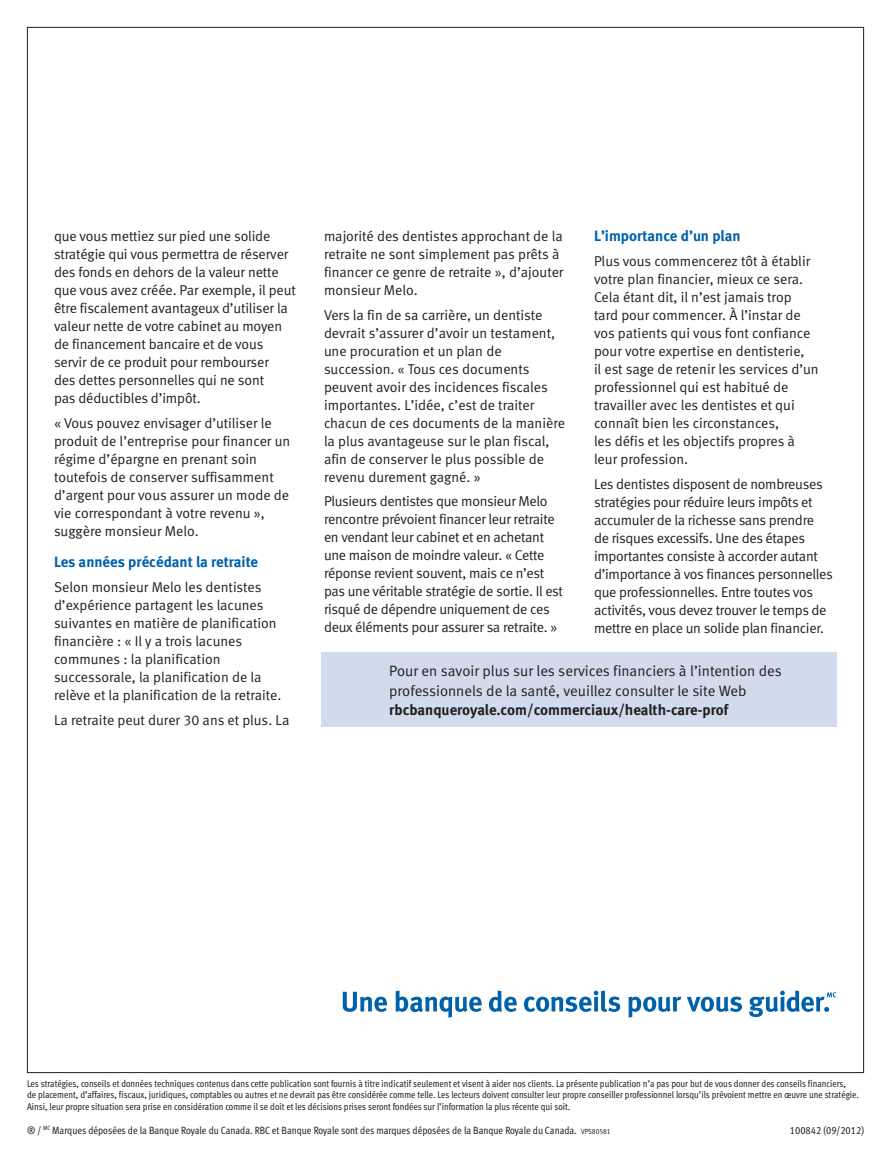
<style>
.page{position:relative;width:891px;height:1161px;background:#fff}
.page>*{position:absolute;margin:0;border:0;box-sizing:border-box;transform-origin:0 0}
.Body{font:15px/19.5px "Meta Normal LF";color:#231f20}
.Body-2{font:15px "Meta Bold LF";color:#0161aa}
.Body-3{font:14.25px/18px "Meta Normal LF";letter-spacing:-.01em;color:#231f20}
.CTA{font:10.5px "Meta Cond Book LF";color:#231f20}
.Body-4{font:9.75px/11.7px "Meta Cond Book LF";color:#231f20}
.s1{font-family:"Meta Bold LF"}
.s2{font-size:7.5px}
</style>
<div class="page">
<svg style="left:343px;top:992px;width:44px;height:20px"></svg>
<svg style="left:395px;top:990px;width:87px;height:28px"></svg>
<svg style="left:489px;top:991px;width:28px;height:21px"></svg>
<svg style="left:524px;top:991px;width:96px;height:21px"></svg>
<svg style="left:628px;top:997px;width:53px;height:21px"></svg>
<svg style="left:687px;top:997px;width:55px;height:15px"></svg>
<svg style="left:749px;top:991px;width:87px;height:26px"></svg>
<div style="left:322px;top:652px;width:515px;height:75px;background:#d2dbee"></div>
<p class="Body-3" style="left:54px;top:227px;width:243px">que vous mettiez sur pied une solide stratégie qui vous permettra de réserver des fonds en dehors de la valeur nette que vous avez créée. Par exemple, il peut être fiscalement avantageux d’utiliser la valeur nette de votre cabinet au moyen de financement bancaire et de vous servir de ce produit pour rembourser<br>des dettes personnelles qui ne sont<br>pas déductibles d’impôt.</p>
<p class="Body-3" style="left:54px;top:413px;width:238px">« Vous pouvez envisager d’utiliser le produit de l’entreprise pour financer un régime d’épargne en prenant soin toutefois de conserver suffisamment d’argent pour vous assurer un mode de vie correspondant à votre revenu », suggère monsieur Melo.</p>
<p class="Body-2" style="left:54px;top:553px;width:206px">Les années précédant la retraite</p>
<p class="Body-3" style="left:54px;top:578px;width:229px">Selon monsieur Melo les dentistes d’expérience partagent les lacunes suivantes en matière de planification financière : « Il y a trois lacunes communes : la planification successorale, la planification de la relève et la planification de la retraite.</p>
<p class="Body-3" style="left:54px;top:710px;width:237px">La retraite peut durer 30 ans et plus. La</p>
<p class="Body-2" style="left:594px;top:227px;width:148px">L’importance d’un plan</p>
<p class="Body-3" style="left:594px;top:252px;width:226px">Plus vous commencerez tôt à établir votre plan financier, mieux ce sera.<br>Cela étant dit, il n’est jamais trop tard pour commencer. À l’instar de vos patients qui vous font confiance pour votre expertise en dentisterie,<br>il est sage de retenir les services d’un professionnel qui est habitué de travailler avec les dentistes et qui connaît bien les circonstances,<br>les défis et les objectifs propres à leur profession.</p>
<p class="Body-3" style="left:594px;top:475px;width:240px">Les dentistes disposent de nombreuses stratégies pour réduire leurs impôts et accumuler de la richesse sans prendre<br>de risques excessifs. Une des étapes importantes consiste à accorder autant d’importance à vos finances personnelles que professionnelles. Entre toutes vos activités, vous devez trouver le temps de mettre en place un solide plan financier.</p>
<p class="Body" style="left:389px;top:661px;width:394px">Pour en savoir plus sur les services financiers à l’intention des professionnels de la santé, veuillez consulter le site Web <span class="s1">rbcbanqueroyale.com/commerciaux/health-care-prof</span></p>
<p class="Body-3" style="left:324px;top:227px;width:241px">majorité des dentistes approchant de la retraite ne sont simplement pas prêts à financer ce genre de retraite », d’ajouter monsieur Melo.</p>
<p class="Body-3" style="left:324px;top:305px;width:243px">Vers la fin de sa carrière, un dentiste devrait s’assurer d’avoir un testament, une procuration et un plan de succession. « Tous ces documents peuvent avoir des incidences fiscales importantes. L’idée, c’est de traiter chacun de ces documents de la manière la plus avantageuse sur le plan fiscal, afin de conserver le plus possible de revenu durement gagné. »</p>
<p class="Body-3" style="left:324px;top:492px;width:241px">Plusieurs dentistes que monsieur Melo rencontre prévoient financer leur retraite en vendant leur cabinet et en achetant une maison de moindre valeur. « Cette réponse revient souvent, mais ce n’est pas une véritable stratégie de sortie. Il est risqué de dépendre uniquement de ces deux éléments pour assurer sa retraite. »</p>
<p class="Body-4" style="left:27px;top:1077px;width:833px">Les stratégies, conseils et données techniques contenus dans cette publication sont fournis à titre indicatif seulement et visent à aider nos clients. La présente publication n’a pas pour but de vous donner des conseils financiers,<br>de placement, d’affaires, fiscaux, juridiques, comptables ou autres et ne devrait pas être considérée comme telle. Les lecteurs doivent consulter leur propre conseiller professionnel lorsqu’ils prévoient mettre en œuvre une stratégie.<br>Ainsi, leur propre situation sera prise en considération comme il se doit et les décisions prises seront fondées sur l’information la plus récente qui soit.</p>
<p class="CTA" style="left:27px;top:1124px;width:585px">® / <sup>MC</sup> Marques déposées de la Banque Royale du Canada. RBC et Banque Royale sont des marques déposées de la Banque Royale du Canada. <span class="s2">VPS80581</span></p>
<p class="CTA" style="left:790px;top:1124px;width:76px">100842 (09/2012)</p>
</div>
